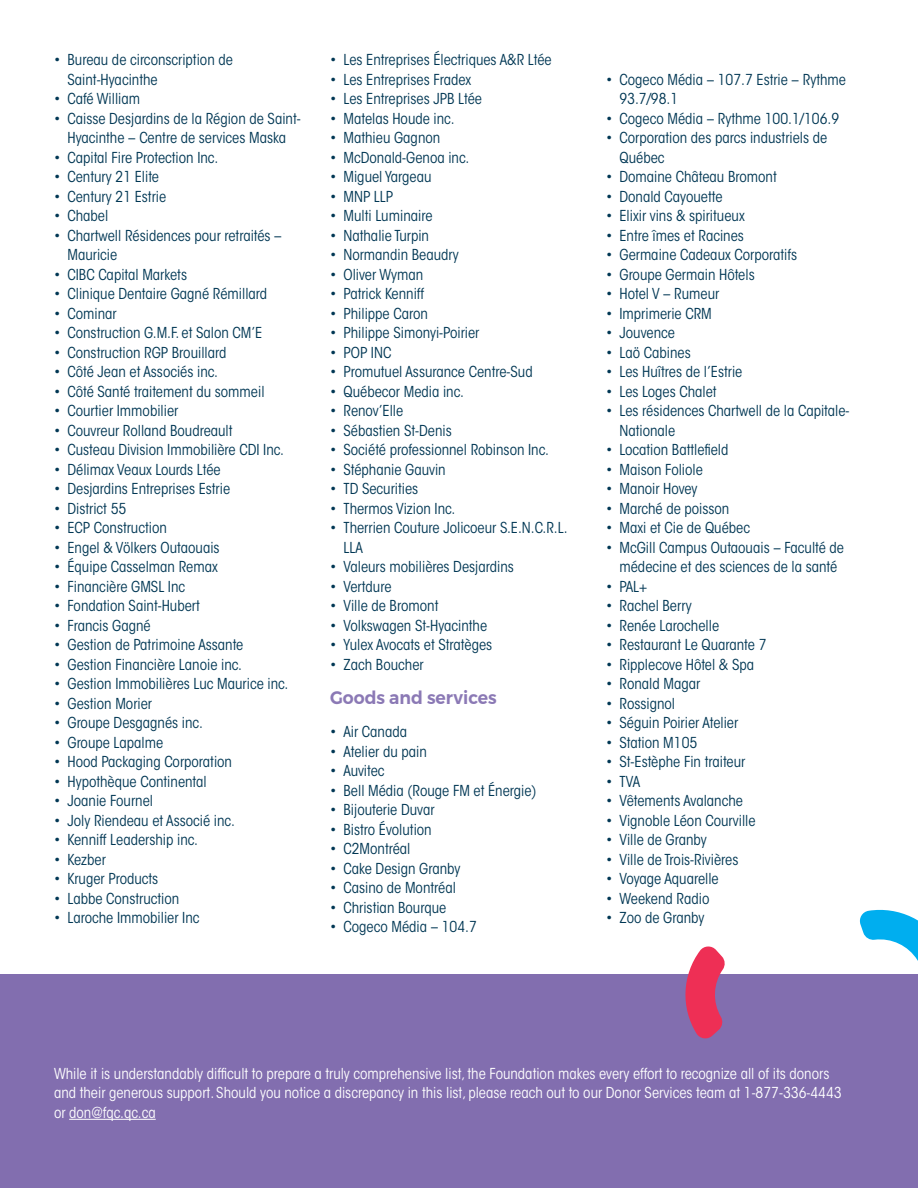
<style>
.page{position:relative;width:918px;height:1188px;background:#fff}
.page>*{position:absolute;margin:0;border:0;box-sizing:border-box;transform-origin:0 0}
.t1{font:600 18px "Montserrat";color:#8b79b5;scale:.96 1}
.t2{font:condensed 15px/19.5px "ITC Avant Garde Std";color:#003754}
.t3{font:condensed 15px/19.5px "ITC Avant Garde Std";color:#fff}
</style>
<div class="page">
<div style="left:0;top:974px;width:918px;height:214px;background:#826eaf"></div>
<hr style="left:69px;top:1119px;width:87px;height:1px;background:#fff">
<svg style="left:859px;top:909px;width:59px;height:52px"></svg>
<svg style="left:685px;top:946px;width:40px;height:93px"></svg>
<p class="t2" style="left:68px;top:50px;width:167px;text-indent:-14px">• Bureau de circonscription de<br>Saint-Hyacinthe</p>
<p class="t2" style="left:54px;top:89px;width:88px">• Café William</p>
<p class="t2" style="left:54px;top:108px;width:248px;text-align:center">• Caisse Desjardins de la Région de Saint-<br>Hyacinthe – Centre de services Maska</p>
<p class="t2" style="left:54px;top:147px;width:166px">• Capital Fire Protection Inc.</p>
<p class="t2" style="left:54px;top:167px;width:107px">• Century 21 Elite</p>
<p class="t2" style="left:54px;top:186px;width:114px">• Century 21 Estrie</p>
<p class="t2" style="left:54px;top:206px;width:56px">• Chabel</p>
<p class="t2" style="left:68px;top:225px;width:216px;text-indent:-14px">• Chartwell Résidences pour retraités –<br>Mauricie</p>
<p class="t2" style="left:54px;top:264px;width:135px">• CIBC Capital Markets</p>
<p class="t2" style="left:54px;top:284px;width:215px">• Clinique Dentaire Gagné Rémillard</p>
<p class="t2" style="left:54px;top:303px;width:64px">• Cominar</p>
<p class="t2" style="left:54px;top:323px;width:210px">• Construction G.M.F. et Salon CM’E</p>
<p class="t2" style="left:54px;top:342px;width:174px">• Construction RGP Brouillard</p>
<p class="t2" style="left:54px;top:362px;width:166px">• Côté Jean et Associés inc.</p>
<p class="t2" style="left:54px;top:381px;width:212px">• Côté Santé traitement du sommeil</p>
<p class="t2" style="left:54px;top:401px;width:126px">• Courtier Immobilier</p>
<p class="t2" style="left:54px;top:420px;width:180px">• Couvreur Rolland Boudreault</p>
<p class="t2" style="left:54px;top:440px;width:232px">• Custeau Division Immobilière CDI Inc.</p>
<p class="t2" style="left:54px;top:459px;width:168px">• Délimax Veaux Lourds Ltée</p>
<p class="t2" style="left:54px;top:479px;width:178px">• Desjardins Entreprises Estrie</p>
<p class="t2" style="left:54px;top:498px;width:74px">• District 55</p>
<p class="t2" style="left:54px;top:518px;width:114px">• ECP Construction</p>
<p class="t2" style="left:54px;top:537px;width:167px">• Engel &amp; Völkers Outaouais</p>
<p class="t2" style="left:54px;top:557px;width:165px">• Équipe Casselman Remax</p>
<p class="t2" style="left:54px;top:576px;width:133px">• Financière GMSL Inc</p>
<p class="t2" style="left:54px;top:596px;width:147px">• Fondation Saint-Hubert</p>
<p class="t2" style="left:54px;top:615px;width:98px">• Francis Gagné</p>
<p class="t2" style="left:54px;top:635px;width:191px">• Gestion de Patrimoine Assante</p>
<p class="t2" style="left:54px;top:654px;width:190px">• Gestion Financière Lanoie inc.</p>
<p class="t2" style="left:54px;top:674px;width:236px">• Gestion Immobilières Luc Maurice inc.</p>
<p class="t2" style="left:54px;top:693px;width:100px">• Gestion Morier</p>
<p class="t2" style="left:54px;top:713px;width:150px">• Groupe Desgagnés inc.</p>
<p class="t2" style="left:54px;top:732px;width:111px">• Groupe Lapalme</p>
<p class="t2" style="left:54px;top:752px;width:180px">• Hood Packaging Corporation</p>
<p class="t2" style="left:54px;top:771px;width:154px">• Hypothèque Continental</p>
<p class="t2" style="left:54px;top:791px;width:101px">• Joanie Fournel</p>
<p class="t2" style="left:54px;top:810px;width:182px">• Joly Riendeau et Associé inc.</p>
<p class="t2" style="left:54px;top:830px;width:146px">• Kenniff Leadership inc.</p>
<p class="t2" style="left:54px;top:849px;width:53px">• Kezber</p>
<p class="t2" style="left:54px;top:869px;width:106px">• Kruger Products</p>
<p class="t2" style="left:54px;top:888px;width:127px">• Labbe Construction</p>
<p class="t2" style="left:54px;top:908px;width:147px">• Laroche Immobilier Inc</p>
<p class="t2" style="left:330px;top:50px;width:223px">• Les Entreprises Électriques A&amp;R Ltée</p>
<p class="t2" style="left:330px;top:69px;width:143px">• Les Entreprises Fradex</p>
<p class="t2" style="left:330px;top:89px;width:154px">• Les Entreprises JPB Ltée</p>
<p class="t2" style="left:330px;top:108px;width:126px">• Matelas Houde inc.</p>
<p class="t2" style="left:330px;top:128px;width:112px">• Mathieu Gagnon</p>
<p class="t2" style="left:330px;top:147px;width:141px">• McDonald-Genoa inc.</p>
<p class="t2" style="left:330px;top:167px;width:103px">• Miguel Yargeau</p>
<p class="t2" style="left:330px;top:186px;width:65px">• MNP LLP</p>
<p class="t2" style="left:330px;top:206px;width:104px">• Multi Luminaire</p>
<p class="t2" style="left:330px;top:225px;width:101px">• Nathalie Turpin</p>
<p class="t2" style="left:330px;top:245px;width:130px">• Normandin Beaudry</p>
<p class="t2" style="left:330px;top:264px;width:95px">• Oliver Wyman</p>
<p class="t2" style="left:330px;top:284px;width:96px">• Patrick Kenniff</p>
<p class="t2" style="left:330px;top:303px;width:99px">• Philippe Caron</p>
<p class="t2" style="left:330px;top:323px;width:151px">• Philippe Simonyi-Poirier</p>
<p class="t2" style="left:330px;top:342px;width:63px">• POP INC</p>
<p class="t2" style="left:330px;top:362px;width:204px">• Promutuel Assurance Centre-Sud</p>
<p class="t2" style="left:330px;top:381px;width:136px">• Québecor Media inc.</p>
<p class="t2" style="left:330px;top:401px;width:75px">• Renov’Elle</p>
<p class="t2" style="left:330px;top:420px;width:123px">• Sébastien St-Denis</p>
<p class="t2" style="left:330px;top:440px;width:221px">• Société professionnel Robinson Inc.</p>
<p class="t2" style="left:330px;top:459px;width:117px">• Stéphanie Gauvin</p>
<p class="t2" style="left:330px;top:479px;width:90px">• TD Securities</p>
<p class="t2" style="left:330px;top:498px;width:127px">• Thermos Vizion Inc.</p>
<p class="t2" style="left:344px;top:518px;width:226px;text-indent:-14px">• Therrien Couture Jolicoeur S.E.N.C.R.L.<br>LLA</p>
<p class="t2" style="left:330px;top:557px;width:185px">• Valeurs mobilières Desjardins</p>
<p class="t2" style="left:330px;top:576px;width:63px">• Vertdure</p>
<p class="t2" style="left:330px;top:596px;width:110px">• Ville de Bromont</p>
<p class="t2" style="left:330px;top:615px;width:159px">• Volkswagen St-Hyacinthe</p>
<p class="t2" style="left:330px;top:635px;width:164px">• Yulex Avocats et Stratèges</p>
<p class="t2" style="left:330px;top:654px;width:95px">• Zach Boucher</p>
<p class="t1" style="left:330px;top:683px;width:175px">Goods and services</p>
<p class="t2" style="left:330px;top:722px;width:79px">• Air Canada</p>
<p class="t2" style="left:330px;top:741px;width:98px">• Atelier du pain</p>
<p class="t2" style="left:330px;top:761px;width:56px">• Auvitec</p>
<p class="t2" style="left:330px;top:780px;width:208px">• Bell Média (Rouge FM et Énergie)</p>
<p class="t2" style="left:330px;top:800px;width:106px">• Bijouterie Duvar</p>
<p class="t2" style="left:330px;top:819px;width:103px">• Bistro Évolution</p>
<p class="t2" style="left:330px;top:839px;width:82px">• C2Montréal</p>
<p class="t2" style="left:330px;top:858px;width:132px">• Cake Design Granby</p>
<p class="t2" style="left:330px;top:878px;width:127px">• Casino de Montréal</p>
<p class="t2" style="left:330px;top:897px;width:118px">• Christian Bourque</p>
<p class="t2" style="left:330px;top:917px;width:148px">• Cogeco Média – 104.7</p>
<p class="t2" style="left:620px;top:69px;width:228px;text-indent:-14px">• Cogeco Média – 107.7 Estrie – Rythme<br>93.7/98.1</p>
<p class="t2" style="left:606px;top:108px;width:235px">• Cogeco Média – Rythme 100.1/106.9</p>
<p class="t2" style="left:620px;top:128px;width:209px;text-indent:-14px">• Corporation des parcs industriels de<br>Québec</p>
<p class="t2" style="left:606px;top:167px;width:172px">• Domaine Château Bromont</p>
<p class="t2" style="left:606px;top:186px;width:118px">• Donald Cayouette</p>
<p class="t2" style="left:606px;top:206px;width:140px">• Elixir vins &amp; spiritueux</p>
<p class="t2" style="left:606px;top:225px;width:139px">• Entre îmes et Racines</p>
<p class="t2" style="left:606px;top:245px;width:193px">• Germaine Cadeaux Corporatifs</p>
<p class="t2" style="left:606px;top:264px;width:150px">• Groupe Germain Hôtels</p>
<p class="t2" style="left:606px;top:284px;width:115px">• Hotel V – Rumeur</p>
<p class="t2" style="left:606px;top:303px;width:107px">• Imprimerie CRM</p>
<p class="t2" style="left:606px;top:323px;width:70px">• Jouvence</p>
<p class="t2" style="left:606px;top:342px;width:86px">• Laö Cabines</p>
<p class="t2" style="left:606px;top:362px;width:138px">• Les Huîtres de l’Estrie</p>
<p class="t2" style="left:606px;top:381px;width:112px">• Les Loges Chalet</p>
<p class="t2" style="left:620px;top:401px;width:232px;text-indent:-14px">• Les résidences Chartwell de la Capitale-<br>Nationale</p>
<p class="t2" style="left:606px;top:440px;width:124px">• Location Battlefield</p>
<p class="t2" style="left:606px;top:459px;width:98px">• Maison Foliole</p>
<p class="t2" style="left:606px;top:479px;width:93px">• Manoir Hovey</p>
<p class="t2" style="left:606px;top:498px;width:125px">• Marché de poisson</p>
<p class="t2" style="left:606px;top:518px;width:146px">• Maxi et Cie de Québec</p>
<p class="t2" style="left:606px;top:537px;width:240px;text-align:center">• McGill Campus Outaouais – Faculté de médecine et des sciences de la santé</p>
<p class="t2" style="left:606px;top:576px;width:43px">• PAL+</p>
<p class="t2" style="left:606px;top:596px;width:87px">• Rachel Berry</p>
<p class="t2" style="left:606px;top:615px;width:115px">• Renée Larochelle</p>
<p class="t2" style="left:606px;top:635px;width:162px">• Restaurant Le Quarante 7</p>
<p class="t2" style="left:606px;top:654px;width:150px">• Ripplecove Hôtel &amp; Spa</p>
<p class="t2" style="left:606px;top:674px;width:96px">• Ronald Magar</p>
<p class="t2" style="left:606px;top:693px;width:71px">• Rossignol</p>
<p class="t2" style="left:606px;top:713px;width:134px">• Séguin Poirier Atelier</p>
<p class="t2" style="left:606px;top:732px;width:93px">• Station M105</p>
<p class="t2" style="left:606px;top:752px;width:141px">• St-Estèphe Fin traiteur</p>
<p class="t2" style="left:606px;top:771px;width:36px">• TVA</p>
<p class="t2" style="left:606px;top:791px;width:139px">• Vêtements Avalanche</p>
<p class="t2" style="left:606px;top:810px;width:151px">• Vignoble Léon Courville</p>
<p class="t2" style="left:606px;top:830px;width:102px">• Ville de Granby</p>
<p class="t2" style="left:606px;top:849px;width:134px">• Ville de Trois-Rivières</p>
<p class="t2" style="left:606px;top:869px;width:114px">• Voyage Aquarelle</p>
<p class="t2" style="left:606px;top:888px;width:105px">• Weekend Radio</p>
<p class="t2" style="left:606px;top:908px;width:100px">• Zoo de Granby</p>
<p class="t3" style="left:54px;top:1064px;width:789px">While it is understandably difficult to prepare a truly comprehensive list, the Foundation makes every effort to recognize all of its donors and their generous support. Should you notice a discrepancy in this list, please reach out to our Donor Services team at 1-877-336-4443 or don@fqc.qc.ca</p>
</div>
